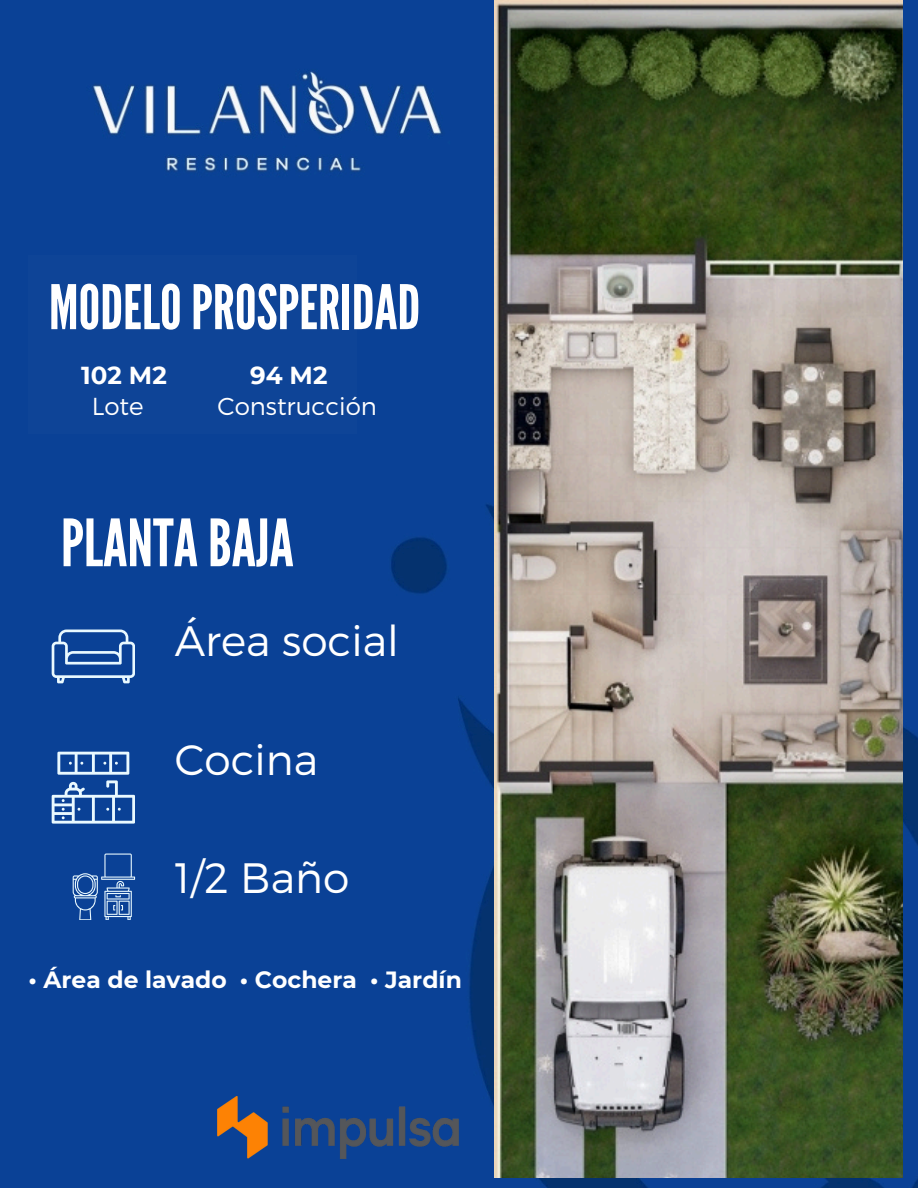
<style>
.page{position:relative;width:918px;height:1188px;background:#0a4196}
.page>*{position:absolute;margin:0;border:0;box-sizing:border-box;transform-origin:0 0}
.t1{font:65.1px "League Gothic";color:#fff}
.t2{font:61.35px "League Gothic";color:#fff}
.t3{font:300 42.45px "Montserrat";color:#fff}
.t4{font:300 24.6px "Montserrat";color:#fff}
.t5{font:700 24.45px "Montserrat";color:#fff}
.t6{font:700 23.4px "Montserrat";color:#fff}
</style>
<div class="page">
<img style="left:494px;top:0;width:408px;height:1178px">
<div style="left:29px;top:255px;width:327px;height:179px;background:#0e4497"></div>
<svg style="left:73px;top:854px;width:62px;height:66px;background:#3565aa"></svg>
<svg style="left:52px;top:752px;width:83px;height:72px;background:#4c77b5"></svg>
<svg style="left:52px;top:630px;width:83px;height:53px;background:#416eaf"></svg>
<img style="left:218px;top:1096px;width:241px;height:62px">
<h2 class="t2" style="left:49px;top:272px;width:373px">MODELOPROSPERIDAD</h2>
<p class="t5" style="left:81px;top:360px;width:87px">102 M2</p>
<p class="t5" style="left:250px;top:360px;width:79px">94 M2</p>
<h2 class="t4" style="left:92px;top:391px;width:53px">Lote</h2>
<h2 class="t4" style="left:218px;top:391px;width:161px">Construcción</h2>
<h1 class="t1" style="left:61px;top:505px;width:234px">PLANTABAJA</h1>
<h3 class="t3" style="left:175px;top:613px;width:226px">Área social</h3>
<p class="t3" style="left:175px;top:732px;width:145px">Cocina</p>
<h1 class="t3" style="left:175px;top:851px;width:176px">1/2 Baño</h1>
<h2 class="t6" style="left:29px;top:965px;width:435px">• Área de lavado • Cochera • Jardín</h2>
</div>
